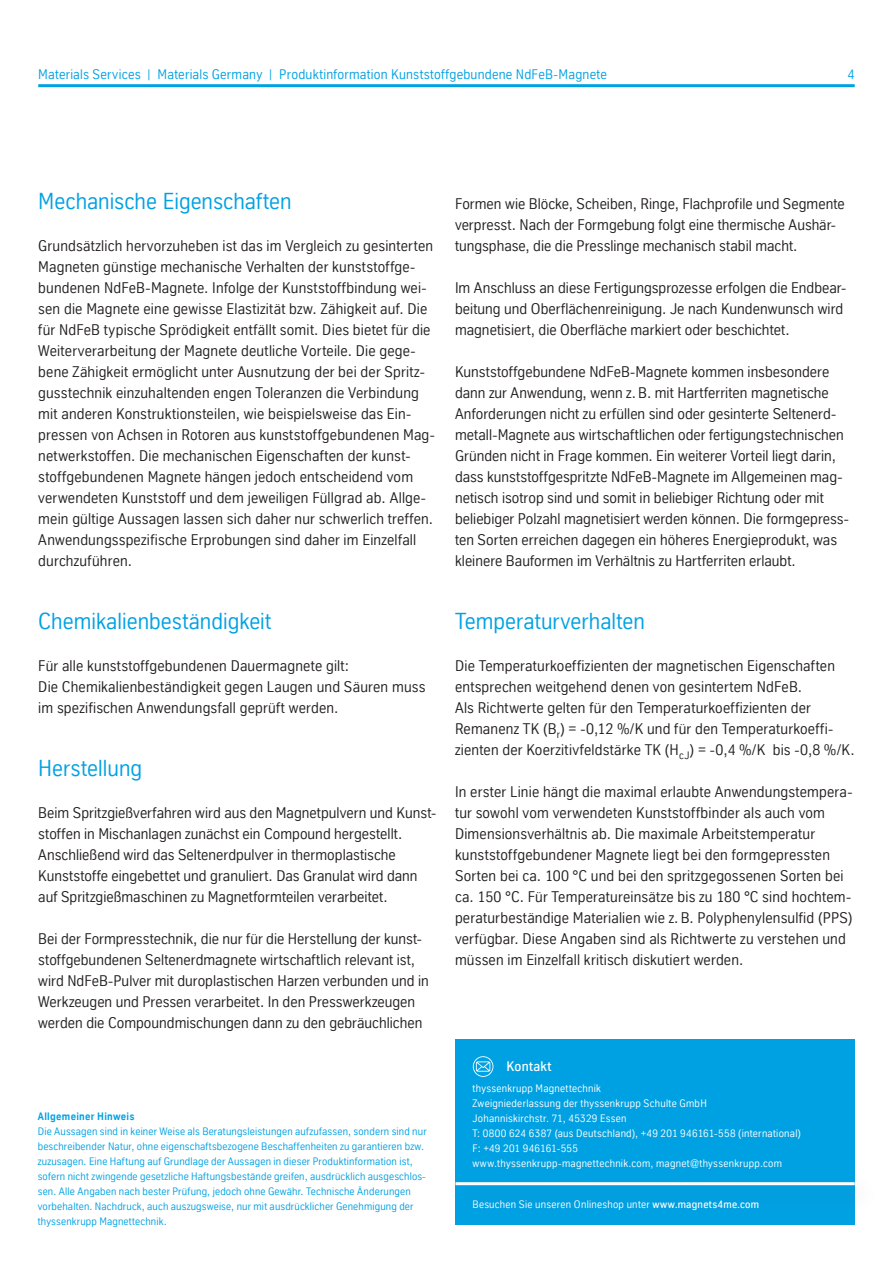
<style>
.page{position:relative;width:893px;height:1263px;background:#fff}
.page>*{position:absolute;margin:0;border:0;box-sizing:border-box;transform-origin:0 0}
.t1{font:22.5px "TK Type";letter-spacing:.005em;color:#00a1e3}
.t2{font:15px/21px "TK Type";letter-spacing:.01em;color:#231f20}
.t3{font:13.5px "TK Type";letter-spacing:.015em;color:#00a1e3}
.t4{font:500 13.5px "TK Type";letter-spacing:.02em;color:#fff}
.t5{font:10.5px/15px "TK Type";letter-spacing:.015em;color:#00a1e3}
.t6{font:10.5px/15px "TK Type";letter-spacing:.025em;color:#fff}
.t7{font:700 10.5px "TK Type";letter-spacing:.025em;color:#00a1e3}
.s1{font-weight:500}
</style>
<div class="page">
<div style="left:455px;top:1039px;width:400px;height:186px;background:#00a1e3"></div>
<svg style="left:473px;top:1056px;width:20px;height:21px"></svg>
<div style="left:451px;top:1176px;width:430px;height:36px;background:#4c5c65;opacity:.25"></div>
<hr style="left:455px;top:1182px;width:400px;height:3px;background:#fff">
<hr style="left:38px;top:84px;width:817px;height:3px;background:#00a1e3">
<p class="t3" style="left:38px;top:66px;width:570px">Materials Services | Materials Germany | Produktinformation Kunststoffgebundene NdFeB-Magnete</p>
<p class="t3" style="left:847px;top:66px;width:9px">4</p>
<h1 class="t1" style="left:38px;top:188px;width:255px">Mechanische Eigenschaften</h1>
<p class="t2" style="left:38px;top:235px;width:398px">Grundsätzlich hervorzuheben ist das im Vergleich zu gesinterten Magneten günstige mechanische Verhalten der kunststoffge&shy;bundenen NdFeB-Magnete. Infolge der Kunststoffbindung wei&shy;sen die Magnete eine gewisse Elastizität bzw. Zähigkeit auf. Die für NdFeB typische Sprödigkeit entfällt somit. Dies bietet für die Weiterverarbeitung der Magnete deutliche Vorteile. Die gege&shy;bene Zähigkeit ermöglicht unter Ausnutzung der bei der Spritz&shy;gusstechnik einzuhaltenden engen Toleranzen die Verbindung mit anderen Konstruktionsteilen, wie beispielsweise das Ein&shy;pressen von Achsen in Rotoren aus kunststoffgebundenen Mag&shy;netwerkstoffen. Die mechanischen Eigenschaften der kunst&shy;stoffgebundenen Magnete hängen jedoch entscheidend vom verwendeten Kunststoff und dem jeweiligen Füllgrad ab. Allge&shy;mein gültige Aussagen lassen sich daher nur schwerlich treffen.<br>Anwendungsspezifische Erprobungen sind daher im Einzelfall durchzuführen.</p>
<h1 class="t1" style="left:38px;top:608px;width:234px">Chemikalienbeständigkeit</h1>
<p class="t2" style="left:38px;top:655px;width:389px">Für alle kunststoffgebundenen Dauermagnete gilt:<br>Die Chemikalienbeständigkeit gegen Laugen und Säuren muss im spezifischen Anwendungsfall geprüft werden.</p>
<h1 class="t1" style="left:38px;top:755px;width:105px">Herstellung</h1>
<p class="t2" style="left:38px;top:802px;width:399px">Beim Spritzgießverfahren wird aus den Magnetpulvern und Kunst&shy;stoffen in Mischanlagen zunächst ein Compound hergestellt.<br>Anschließend wird das Seltenerdpulver in thermoplastische Kunststoffe eingebettet und granuliert. Das Granulat wird dann auf Spritzgießmaschinen zu Magnetformteilen verarbeitet.</p>
<p class="t2" style="left:38px;top:928px;width:392px">Bei der Formpresstechnik, die nur für die Herstellung der kunst&shy;stoffgebundenen Seltenerdmagnete wirtschaftlich relevant ist, wird NdFeB-Pulver mit duroplastischen Harzen verbunden und in Werkzeugen und Pressen verarbeitet. In den Presswerkzeugen werden die Compoundmischungen dann zu den gebräuchlichen</p>
<p class="t7" style="left:38px;top:1110px;width:98px">Allgemeiner Hinweis</p>
<p class="t5" style="left:38px;top:1123px;width:390px">Die Aussagen sind in keiner Weise als Beratungsleistungen aufzufassen, sondern sind nur beschreibender Natur, ohne eigenschaftsbezogene Beschaffenheiten zu garantieren bzw. zuzusagen. Eine Haftung auf Grundlage der Aussagen in dieser Produktinformation ist, sofern nicht zwingende gesetzliche Haftungsbestände greifen, ausdrücklich ausgeschlos&shy;sen. Alle Angaben nach bester Prüfung, jedoch ohne Gewähr. Technische Änderungen vorbehalten. Nachdruck, auch auszugsweise, nur mit ausdrücklicher Genehmigung der thyssenkrupp Magnettechnik.</p>
<p class="t2" style="left:455px;top:193px;width:391px">Formen wie Blöcke, Scheiben, Ringe, Flachprofile und Segmente verpresst. Nach der Formgebung folgt eine thermische Aushär&shy;tungsphase, die die Presslinge mechanisch stabil macht.</p>
<p class="t2" style="left:455px;top:277px;width:393px">Im Anschluss an diese Fertigungsprozesse erfolgen die Endbear&shy;beitung und Oberflächenreinigung. Je nach Kundenwunsch wird magnetisiert, die Oberfläche markiert oder beschichtet.</p>
<p class="t2" style="left:455px;top:361px;width:395px">Kunststoffgebundene NdFeB-Magnete kommen insbesondere dann zur Anwendung, wenn z. B. mit Hartferriten magnetische Anforderungen nicht zu erfüllen sind oder gesinterte Seltenerd&shy;metall-Magnete aus wirtschaftlichen oder fertigungstechnischen Gründen nicht in Frage kommen. Ein weiterer Vorteil liegt darin, dass kunststoffgespritzte NdFeB-Magnete im Allgemeinen mag&shy;netisch isotrop sind und somit in beliebiger Richtung oder mit beliebiger Polzahl magnetisiert werden können. Die formgepress&shy;ten Sorten erreichen dagegen ein höheres Energieprodukt, was kleinere Bauformen im Verhältnis zu Hartferriten erlaubt.</p>
<h1 class="t1" style="left:455px;top:608px;width:192px">Temperaturverhalten</h1>
<p class="t2" style="left:455px;top:655px;width:401px">Die Temperaturkoeffizienten der magnetischen Eigenschaften entsprechen weitgehend denen von gesintertem NdFeB.<br>Als Richtwerte gelten für den Temperaturkoeffizienten der Remanenz TK (B<sub>r</sub>) = -0,12 %/K und für den Temperaturkoeffi&shy;zienten der Koerzitivfeldstärke TK (H<sub>cJ</sub>) = -0,4 %/K bis -0,8 %/K.</p>
<p class="t2" style="left:455px;top:781px;width:399px">In erster Linie hängt die maximal erlaubte Anwendungstempera&shy;tur sowohl vom verwendeten Kunststoffbinder als auch vom Dimensionsverhältnis ab. Die maximale Arbeitstemperatur kunststoffgebundener Magnete liegt bei den formgepressten Sorten bei ca. 100 °C und bei den spritzgegossenen Sorten bei ca. 150 °C. Für Temperatureinsätze bis zu 180 °C sind hochtem&shy;peraturbeständige Materialien wie z. B. Polyphenylensulfid (PPS) verfügbar. Diese Angaben sind als Richtwerte zu verstehen und müssen im Einzelfall kritisch diskutiert werden.</p>
<p class="t4" style="left:506px;top:1059px;width:46px">Kontakt</p>
<p class="t6" style="left:472px;top:1081px;width:330px">thyssenkrupp Magnettechnik<br>Zweigniederlassung der thyssenkrupp Schulte GmbH<br>Johanniskirchstr. 71, 45329 Essen<br>T: 0800 624 6387 (aus Deutschland), +49 201 946161-558 (international)<br>F: +49 201 946161-555<br>www.thyssenkrupp-magnettechnik.com, magnet@thyssenkrupp.com</p>
<p class="t6" style="left:472px;top:1196px;width:288px">Besuchen Sie unseren Onlineshop unter <span class="s1">www.magnets4me.com</span></p>
</div>
